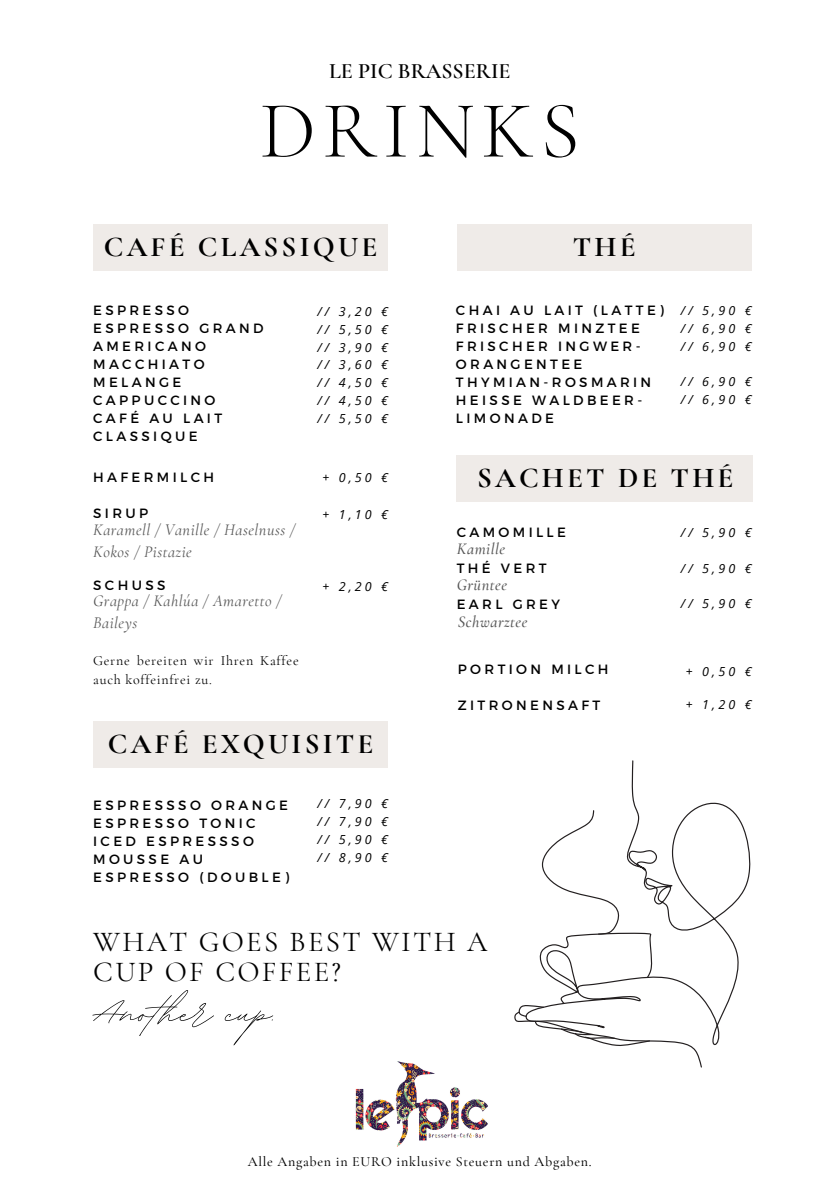
<style>
.page{position:relative;width:839px;height:1191px;background:#fff}
.page>*{position:absolute;margin:0;border:0;box-sizing:border-box;transform-origin:0 0}
.t1{font:300 81.4px "Cormorant Garamond";letter-spacing:.08em;color:#000}
.t2{font:60.4px "BD Script";color:#000}
.t3{font:29px/30px "Cormorant Garamond";letter-spacing:.08em;color:#000}
.t4{font:700 28.8px "Cormorant Garamond";letter-spacing:.11em;color:#000}
.t5{font:600 22px "Cormorant Garamond";color:#000}
.t6{font:italic 16.2px/22.2px "Cormorant Garamond";letter-spacing:.03em;color:#545454}
.t7{font:italic 500 16.2px "Cormorant Garamond";letter-spacing:.03em;color:#545454}
.t8{font:14px/18.6px "Cormorant Garamond";letter-spacing:.05em;color:#000}
.t9{font:500 14px "Cormorant Garamond";letter-spacing:.05em;color:#000}
.t10{font:13.4px/18px "Montserrat";letter-spacing:.25em;color:#000}
.t11{font:italic 12.4px/17.8px "Open Sans";letter-spacing:.25em;color:#000;text-align:justify}
</style>
<div class="page">
<div style="left:93px;top:225px;width:295px;height:46px;background:#efebe8"></div>
<div style="left:456px;top:225px;width:295px;height:46px;background:#efebe8"></div>
<img style="left:355px;top:1061px;width:133px;height:86px">
<div style="left:93px;top:721px;width:295px;height:46px;background:#efebe8"></div>
<div style="left:456px;top:455px;width:296px;height:46px;background:#efebe8"></div>
<svg style="left:631px;top:760px;width:120px;height:285px"></svg>
<svg style="left:514px;top:809px;width:188px;height:259px"></svg>
<h3 class="t5" style="left:329px;top:58px;width:183px">LE PIC BRASSERIE</h3>
<h1 class="t1" style="left:260px;top:81px;width:321px">DRINKS</h1>
<h3 class="t4" style="left:104px;top:230px;width:275px">CAFÉ CLASSIQUE</h3>
<p class="t10" style="left:93px;top:301px;width:172px">ESPRESSO<br>ESPRESSO GRAND<br>AMERICANO<br>MACCHIATO<br>MELANGE<br>CAPPUCCINO<br>CAFÉ AU LAIT<br>CLASSIQUE</p>
<p class="t11" style="left:317px;top:303px;width:72px">// 3,20 € // 5,50 € // 3,90 € // 3,60 € // 4,50 € // 4,50 € // 5,50 €</p>
<p class="t10" style="left:93px;top:468px;width:122px">HAFERMILCH</p>
<p class="t10" style="left:93px;top:504px;width:56px">SIRUP</p>
<p class="t6" style="left:93px;top:519px;width:203px">Karamell / Vanille / Haselnuss /<br>Kokos / Pistazie</p>
<p class="t6" style="left:93px;top:590px;width:190px">Grappa / Kahlúa / Amaretto /<br>Baileys</p>
<p class="t10" style="left:93px;top:576px;width:74px">SCHUSS</p>
<p class="t8" style="left:93px;top:651px;width:207px">Gerne bereiten wir Ihren Kaffee auch koffeinfrei zu.</p>
<p class="t11" style="left:322px;top:468px;width:67px">+ 0,50 €</p>
<p class="t11" style="left:322px;top:505px;width:67px">+ 1,10 €</p>
<p class="t11" style="left:322px;top:577px;width:67px">+ 2,20 €</p>
<h3 class="t4" style="left:108px;top:726px;width:267px">CAFÉ EXQUISITE</h3>
<p class="t10" style="left:93px;top:795px;width:197px">ESPRESSSO ORANGE<br>ESPRESSO TONIC<br>ICED ESPRESSSO<br>MOUSSE AU<br>ESPRESSO (DOUBLE)</p>
<p class="t11" style="left:317px;top:795px;width:72px">// 7,90 € // 7,90 € // 5,90 € // 8,90 €</p>
<h3 class="t4" style="left:572px;top:230px;width:64px">THÉ</h3>
<p class="t10" style="left:456px;top:301px;width:209px">CHAI AU LAIT (LATTE)<br>FRISCHER MINZTEE<br>FRISCHER INGWER-<br>ORANGENTEE<br>THYMIAN-ROSMARIN<br>HEISSE WALDBEER-<br>LIMONADE</p>
<p class="t11" style="left:681px;top:302px;width:72px">// 5,90 € // 6,90 € // 6,90 €</p>
<p class="t11" style="left:681px;top:372px;width:72px">// 6,90 € // 6,90 €</p>
<h3 class="t4" style="left:477px;top:460px;width:258px">SACHET DE THÉ</h3>
<p class="t10" style="left:456px;top:522px;width:111px">CAMOMILLE</p>
<p class="t10" style="left:456px;top:558px;width:91px">THÉ VERT</p>
<p class="t10" style="left:456px;top:594px;width:105px">EARL GREY</p>
<p class="t7" style="left:456px;top:539px;width:50px">Kamille</p>
<p class="t7" style="left:456px;top:575px;width:52px">Grüntee</p>
<p class="t7" style="left:458px;top:612px;width:71px">Schwarztee</p>
<p class="t10" style="left:458px;top:660px;width:152px">PORTION MILCH</p>
<p class="t10" style="left:458px;top:696px;width:144px">ZITRONENSAFT</p>
<p class="t11" style="left:681px;top:523px;width:72px">// 5,90 €</p>
<p class="t11" style="left:681px;top:559px;width:72px">// 5,90 €</p>
<p class="t11" style="left:681px;top:594px;width:72px">// 5,90 €</p>
<p class="t11" style="left:686px;top:662px;width:67px">+ 0,50 €</p>
<p class="t11" style="left:686px;top:695px;width:67px">+ 1,20 €</p>
<h3 class="t3" style="left:93px;top:927px;width:395px">WHAT GOES BEST WITH A<br>CUP OF COFFEE?</h3>
<h2 class="t2" style="left:93px;top:973px;width:187px">Another cup.</h2>
<p class="t9" style="left:248px;top:1153px;width:345px">Alle Angaben in EURO inklusive Steuern und Abgaben.</p>
</div>
